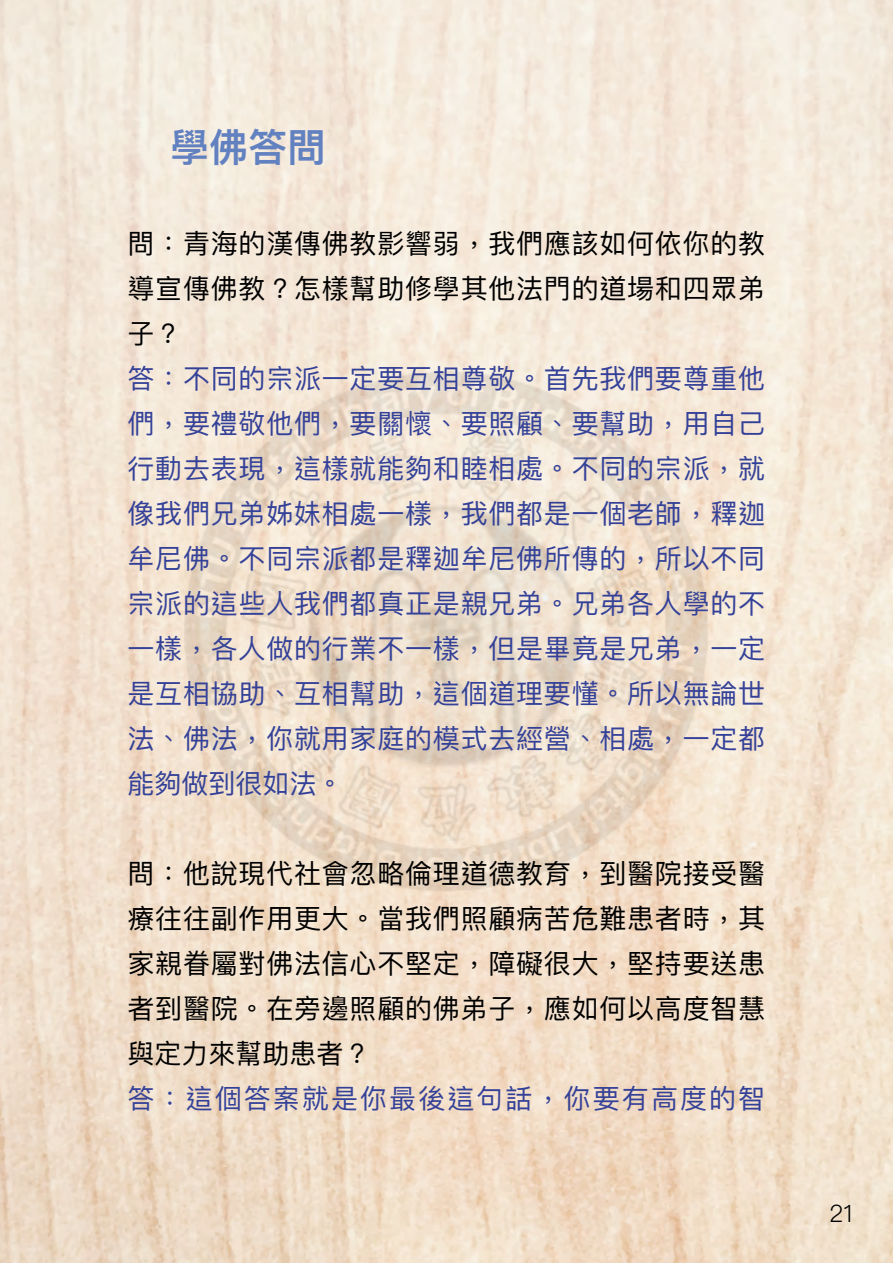
<style>
.page{position:relative;width:893px;height:1263px;background:#fff}
.page>*{position:absolute;margin:0;border:0;box-sizing:border-box;transform-origin:0 0}
.t1{font:600 39px "Ping Fang SC";color:#6281c0}
.t2{font:27px/45px "Ping Fang TC";letter-spacing:.03em;color:#344198;text-align:justify}
.t3{font:27px/45px "Ping Fang TC";letter-spacing:.03em;color:#000;text-align:justify}
.t4{font:27px "Ping Fang TC";letter-spacing:.075em;color:#344198}
.t5{font:300 24px "Ping Fang TC";color:#000}
</style>
<div class="page">
<img style="left:0;top:0;width:893px;height:1263px">
<h1 class="t1" style="left:170px;top:123px;width:157px">學佛答問</h1>
<p class="t3" style="left:128px;top:220px;width:639px">問：青海的漢傳佛教影響弱，我們應該如何依你的教導宣傳佛教？怎樣幫助修學其他法門的道場和四眾弟子？</p>
<p class="t2" style="left:128px;top:355px;width:639px">答：不同的宗派一定要互相尊敬。首先我們要尊重他們，要禮敬他們，要關懷、要照顧、要幫助，用自己行動去表現，這樣就能夠和睦相處。不同的宗派，就像我們兄弟姊妹相處一樣，我們都是一個老師，釋迦牟尼佛。不同宗派都是釋迦牟尼佛所傳的，所以不同宗派的這些人我們都真正是親兄弟。兄弟各人學的不一樣，各人做的行業不一樣，但是畢竟是兄弟，一定是互相協助、互相幫助，這個道理要懂。所以無論世法、佛法，你就用家庭的模式去經營、相處，一定都能夠做到很如法。</p>
<p class="t3" style="left:128px;top:850px;width:639px">問：他說現代社會忽略倫理道德教育，到醫院接受醫療往往副作用更大。當我們照顧病苦危難患者時，其家親眷屬對佛法信心不堅定，障礙很大，堅持要送患者到醫院。在旁邊照顧的佛弟子，應如何以高度智慧與定力來幫助患者？</p>
<p class="t4" style="left:128px;top:1082px;width:639px">答：這個答案就是你最後這句話，你要有高度的智</p>
<p class="t5" style="left:829px;top:1198px;width:25px">21</p>
</div>
